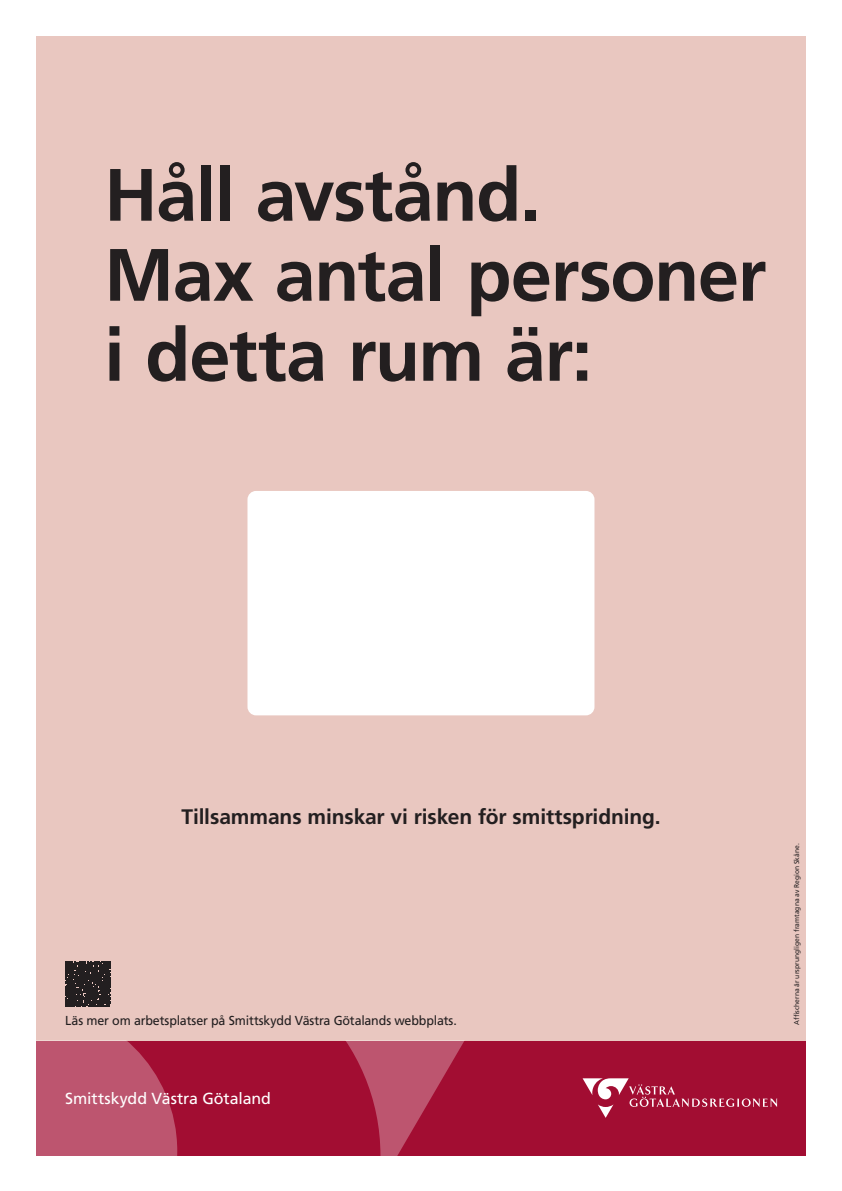
<style>
.page{position:relative;width:842px;height:1191px;background:#fff}
.page>*{position:absolute;margin:0;border:0;box-sizing:border-box;transform-origin:0 0}
.t1{font:700 74px/80px "Frutiger LT Std";letter-spacing:-.02em;color:#231f20}
.t2{font:700 21px "Frutiger LT Std";letter-spacing:-.005em;color:#231f20}
.t3{font:16px "Frutiger LT Std";letter-spacing:-.005em;color:#fff}
.t4{font:13px "Frutiger LT Std";letter-spacing:-.01em;color:#231f20;scale:.96 1}
.t5{font:7px "Frutiger LT Std";letter-spacing:.005em;color:#231f20;scale:.96 1}
</style>
<div class="page">
<div style="left:36px;top:36px;width:770px;height:1013px;background:#e9c7c0"></div>
<div style="left:36px;top:1040px;width:770px;height:115px;background:#a20d32"></div>
<svg style="left:36px;top:1040px;width:601px;height:115px"></svg>
<svg style="left:583px;top:1078px;width:194px;height:39px"></svg>
<div style="left:247px;top:491px;width:347px;height:224px;background:#fff;border-radius:9px"></div>
<div style="left:65px;top:962px;width:45px;height:45px;background:#231f20"></div>
<h1 class="t1" style="left:104px;top:155px;width:664px">Håll avstånd.<br>Max antal personer i detta rum är:</h1>
<h2 class="t2" style="left:181px;top:804px;width:481px">Tillsammans minskar vi risken för smittspridning.</h2>
<p class="t4" style="left:65px;top:1012px;width:409px">Läs mer om arbetsplatser på Smittskydd Västra Götalands webbplats.</p>
<p class="t3" style="left:65px;top:1089px;width:207px">Smittskydd Västra Götaland</p>
<p class="t5" style="left:792px;top:1025px;width:191px;rotate:-90deg">Affischerna är ursprungligen framtagna av Region Skåne.</p>
</div>
